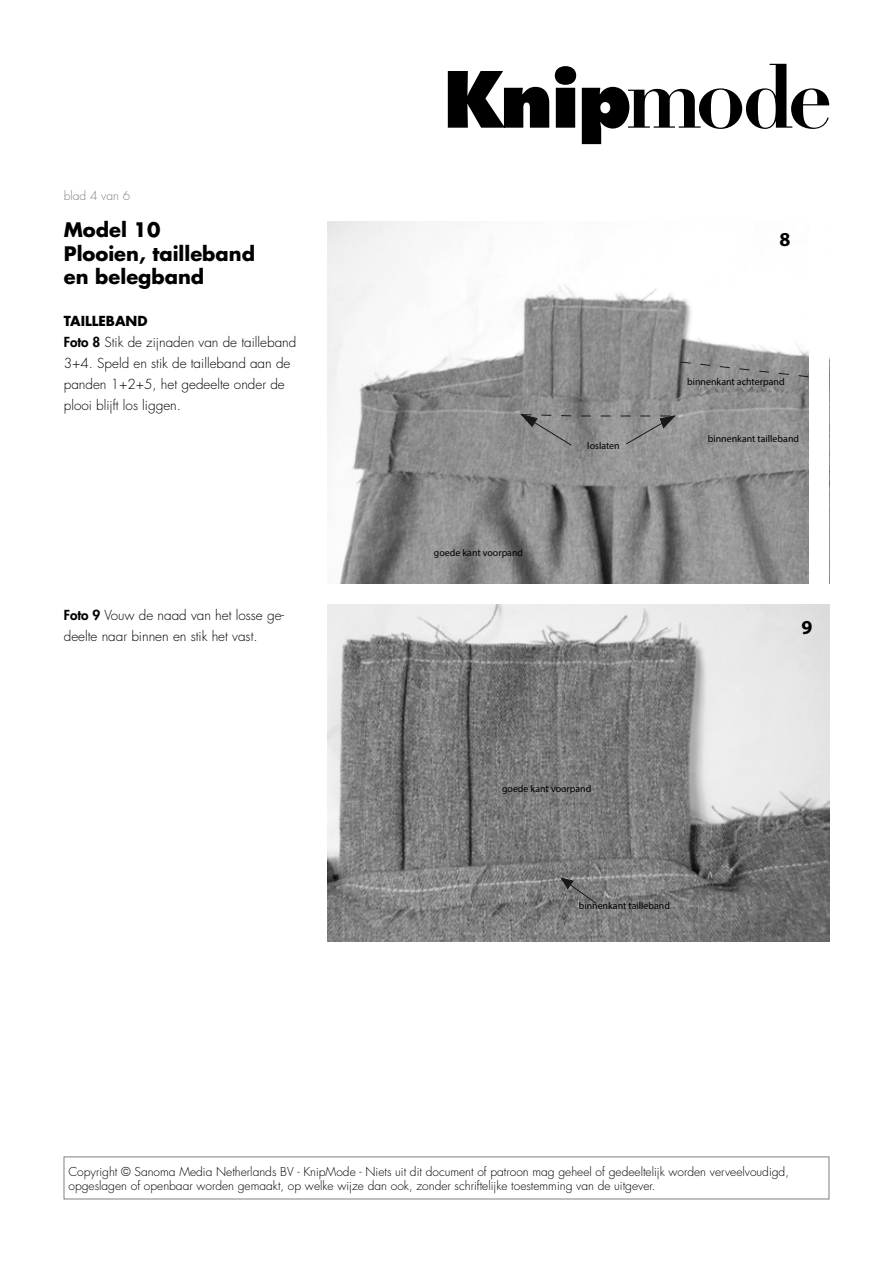
<style>
.page{position:relative;width:893px;height:1263px;background:#fff}
.page>*{position:absolute;margin:0;border:0;box-sizing:border-box;transform-origin:0 0}
.t1{font:700 19.8px "Myriad Pro";color:#000}
.t2{font:700 19.5px/23.4px "Futura Std";color:#000}
.t3{font:300 13.5px/21px "Futura Std";color:#000}
.t4{font:300 12px/14.4px "Futura Std";color:#000}
.t5{font:300 12px "Futura Std";color:#818084}
.t6{font:9.9px "Myriad Pro";color:#000}
.s1{font-weight:700}
.s2{font-weight:800}
</style>
<div class="page">
<img style="left:327px;top:221px;width:482px;height:362px">
<svg style="left:680px;top:361px;width:129px;height:17px;background:#8b8b8b"></svg>
<svg style="left:520px;top:413px;width:156px;height:33px;background:#888"></svg>
<img style="left:327px;top:604px;width:502px;height:337px">
<svg style="left:560px;top:877px;width:37px;height:27px"></svg>
<svg style="left:448px;top:64px;width:381px;height:80px"></svg>
<p class="t5" style="left:64px;top:188px;width:68px">blad 4 van 6</p>
<h2 class="t2" style="left:64px;top:218px;width:193px">Model 10<br>Plooien, tailleband en belegband</h2>
<p class="t3" style="left:64px;top:311px;width:234px"><span class="s1">Tailleband<br></span><span class="s2">Foto 8</span> Stik de zijnaden van de tailleband<br>3+4. Speld en stik de tailleband aan de panden 1+2+5, het gedeelte onder de plooi blijft los liggen.</p>
<p class="t3" style="left:64px;top:605px;width:222px"><span class="s2">Foto 9</span> Vouw de naad van het losse ge&shy;deelte naar binnen en stik het vast.</p>
<p class="t6" style="left:434px;top:546px;width:91px">goede kant voorpand</p>
<p class="t6" style="left:587px;top:439px;width:34px">loslaten</p>
<h1 class="t1" style="left:780px;top:227px;width:12px">8</h1>
<p class="t6" style="left:687px;top:376px;width:99px">binnenkant achterpand</p>
<p class="t6" style="left:708px;top:433px;width:93px">binnenkant tailleband</p>
<h1 class="t1" style="left:801px;top:615px;width:12px">9</h1>
<p class="t6" style="left:502px;top:782px;width:91px">goede kant voorpand</p>
<p class="t6" style="left:579px;top:900px;width:93px">binnenkant tailleband</p>
<p class="t4" style="left:68px;top:1164px;width:722px">Copyright © Sanoma Media Netherlands BV - KnipMode - Niets uit dit document of patroon mag geheel of gedeeltelijk worden verveelvoudigd, opgeslagen of openbaar worden gemaakt, op welke wijze dan ook, zonder schriftelijke toestemming van de uitgever.</p>
</div>
